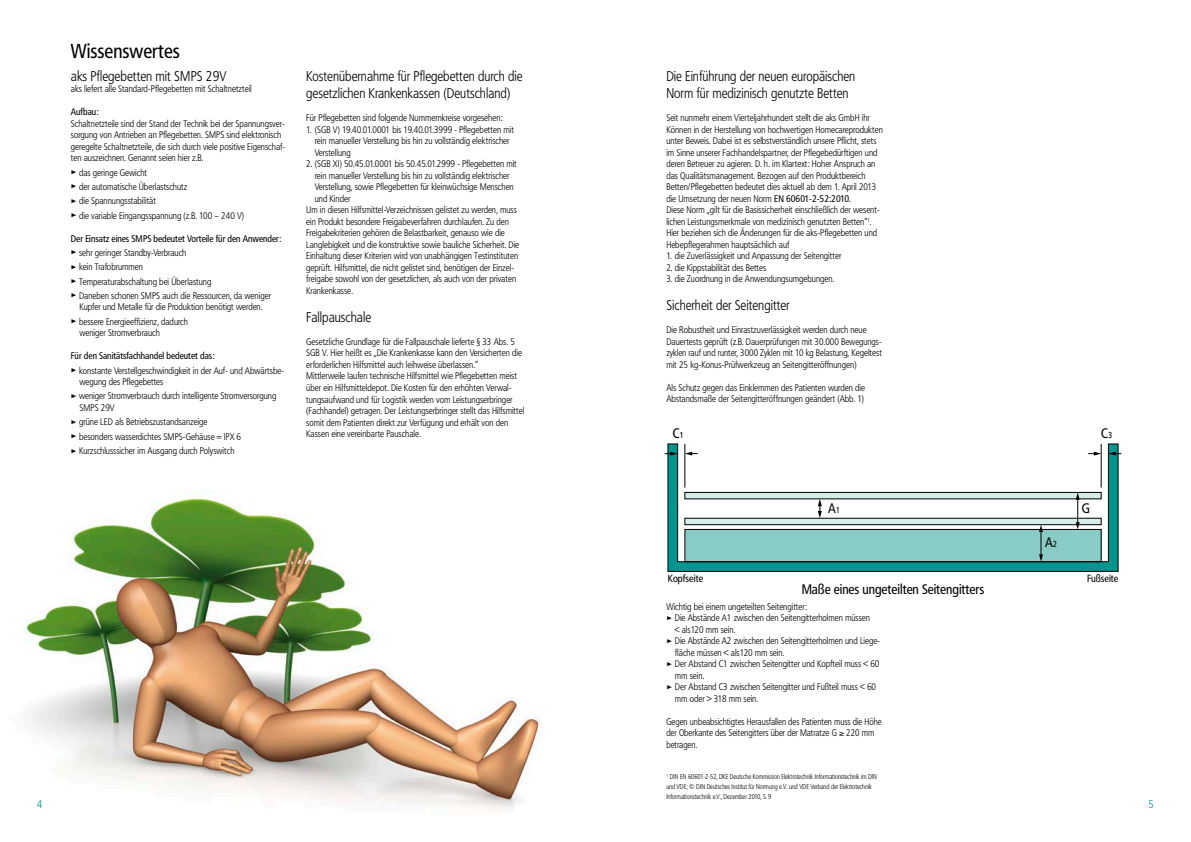
<style>
.page{position:relative;width:1191px;height:842px;background:#fff}
.page>*{position:absolute;margin:0;border:0;box-sizing:border-box;transform-origin:0 0}
.t1{font:20px "Frutiger Condensed BQ";color:#000}
.t2{font:300 14px/16.8px "Frutiger Condensed BQ";color:#000}
.t3{font:13.7px "Frutiger Condensed BQ";color:#000}
.t4{font:300 11px "Frutiger Condensed BQ";color:#00968f}
.t5{font:10.2px "Frutiger Condensed BQ";color:#000}
.t6{font:300 9.5px/11.5px "Frutiger Condensed BQ";color:#000}
.t7{font:9.5px "Frutiger Condensed BQ";color:#000}
.t8{font:300 7px/10px "Frutiger Condensed BQ";letter-spacing:-.005em;color:#000;scale:.95 1}
.s1{font-weight:400}
.s2{font-size:8.5px}
</style>
<div class="page">
<img style="left:21px;top:491px;width:520px;height:318px">
<svg style="left:667px;top:443px;width:451px;height:129px"></svg>
<div style="left:685px;top:529px;width:416px;height:33px;background:#89cbc6"></div>
<div style="left:684px;top:529px;width:417px;height:33px;border:1px solid #000"></div>
<div style="left:685px;top:492px;width:416px;height:7px;background:#d5ece9"></div>
<div style="left:684px;top:492px;width:417px;height:7px;border:1px solid #000"></div>
<hr style="left:1100px;top:444px;width:1px;height:44px;background:#000">
<hr style="left:684px;top:444px;width:1px;height:44px;background:#000">
<div style="left:685px;top:518px;width:416px;height:7px;background:#d5ece9"></div>
<div style="left:684px;top:518px;width:417px;height:7px;border:1px solid #000"></div>
<svg style="left:818px;top:499px;width:4px;height:19px"></svg>
<svg style="left:685px;top:452px;width:13px;height:4px"></svg>
<svg style="left:664px;top:452px;width:13px;height:4px"></svg>
<svg style="left:1108px;top:452px;width:13px;height:4px"></svg>
<svg style="left:1088px;top:452px;width:13px;height:4px"></svg>
<svg style="left:1039px;top:525px;width:4px;height:37px"></svg>
<svg style="left:1075px;top:492px;width:4px;height:37px"></svg>
<h1 class="t1" style="left:71px;top:39px;width:110px">Wissenswertes</h1>
<h2 class="t2" style="left:71px;top:68px;width:157px">aks Pflegebetten mit SMPS 29V</h2>
<p class="t6" style="left:71px;top:83px;width:182px">aks liefert alle Standard-Pflegebetten mit Schaltnetzteil</p>
<p class="t7" style="left:71px;top:106px;width:29px">Aufbau:</p>
<p class="t6" style="left:71px;top:118px;width:216px">Schaltnetzteile sind der Stand der Technik bei der Spannungsver&shy;sorgung von Antrieben an Pflegebetten. SMPS sind elektronisch geregelte Schaltnetzteile, die sich durch viele positive Eigenschaf&shy;ten auszeichnen. Genannt seien hier z.B.</p>
<p class="t6" style="left:71px;top:165px;width:175px;line-height:14.3px"><sup>®</sup> das geringe Gewicht<br><sup>®</sup> der automatische Überlastschutz<br><sup>®</sup> die Spannungsstabilität<br><sup>®</sup> die variable Eingangsspannung (z.B. 100 – 240 V)</p>
<p class="t6" style="left:71px;top:231px;width:212px;line-height:14.3px"><span class="s1">Der Einsatz eines SMPS bedeutet Vorteile für den Anwender: </span><sup>®</sup> sehr geringer Standby-Verbrauch<br><sup>®</sup> kein Trafobrummen<br><sup>®</sup> Temperaturabschaltung bei Überlastung<br><sup>®</sup> Daneben schonen SMPS auch die Ressourcen, da weniger</p>
<p class="t6" style="left:71px;top:300px;width:193px;line-height:14.3px;text-indent:9px">Kupfer und Metalle für die Produktion benötigt werden. <sup>®</sup> bessere Energieeffizienz, dadurch</p>
<p class="t6" style="left:79px;top:327px;width:82px">weniger Stromverbrauch</p>
<p class="t6" style="left:71px;top:349px;width:215px;line-height:14.3px"><span class="s1">Für den Sanitätsfachhandel bedeutet das:<br></span><sup>®</sup> konstante Verstellgeschwindigkeit in der Auf- und Abwärtsbe-</p>
<p class="t6" style="left:71px;top:375px;width:207px;line-height:14.3px;text-indent:9px">wegung des Pflegebettes<br><sup>®</sup> weniger Stromverbrauch durch intelligente Stromversorgung</p>
<p class="t6" style="left:71px;top:401px;width:172px;line-height:14.3px;text-indent:9px">SMPS 29V<br><sup>®</sup> grüne LED als Betriebszustandsanzeige<br><sup>®</sup> besonders wasserdichtes SMPS-Gehäuse = IPX 6 <sup>®</sup> Kurzschlusssicher im Ausgang durch Polyswitch</p>
<h2 class="t2" style="left:306px;top:68px;width:218px">Kostenübernahme für Pflegebetten durch die gesetzlichen Krankenkassen (Deutschland)</h2>
<p class="t6" style="left:306px;top:112px;width:198px">Für Pflegebetten sind folgende Nummernkreise vorgesehen:</p>
<p class="t6" style="left:315px;top:124px;width:201px;text-indent:-9px">1. (SGB V) 19.40.01.0001 bis 19.40.01.3999 - Pflegebetten mit rein manueller Verstellung bis hin zu vollständig elektrischer<br>Verstellung</p>
<p class="t6" style="left:306px;top:158px;width:212px">2. (SGB XI) 50.45.01.0001 bis 50.45.01.2999 - Pflegebetten mit</p>
<p class="t6" style="left:315px;top:170px;width:196px">rein manueller Verstellung bis hin zu vollständig elektrischer</p>
<p class="t6" style="left:315px;top:181px;width:200px">Verstellung, sowie Pflegebetten für kleinwüchsige Menschen</p>
<p class="t6" style="left:315px;top:193px;width:37px">und Kinder</p>
<p class="t6" style="left:306px;top:204px;width:212px">Um in diesen Hilfsmittel-Verzeichnissen gelistet zu werden, muss</p>
<p class="t6" style="left:306px;top:216px;width:204px">ein Produkt besondere Freigabeverfahren durchlaufen. Zu den</p>
<p class="t6" style="left:306px;top:227px;width:200px">Freigabekriterien gehören die Belastbarkeit, genauso wie die</p>
<p class="t6" style="left:306px;top:239px;width:214px">Langlebigkeit und die konstruktive sowie bauliche Sicherheit. Die</p>
<p class="t6" style="left:306px;top:250px;width:213px">Einhaltung dieser Kriterien wird von unabhängigen Testinstituten</p>
<p class="t6" style="left:306px;top:262px;width:209px">geprüft. Hilfsmittel, die nicht gelistet sind, benötigen der Einzel-</p>
<p class="t6" style="left:306px;top:273px;width:211px">freigabe sowohl von der gesetzlichen, als auch von der privaten</p>
<p class="t6" style="left:306px;top:285px;width:48px">Krankenkasse.</p>
<h2 class="t2" style="left:306px;top:309px;width:67px">Fallpauschale</h2>
<p class="t6" style="left:306px;top:336px;width:219px">Gesetzliche Grundlage für die Fallpauschale lieferte § 33 Abs. 5<br>SGB V. Hier heißt es „Die Krankenkasse kann den Versicherten die erforderlichen Hilfsmittel auch leihweise überlassen.“<br>Mittlerweile laufen technische Hilfsmittel wie Pflegebetten meist über ein Hilfsmitteldepot. Die Kosten für den erhöhten Verwal&shy;tungsaufwand und für Logistik werden vom Leistungserbringer (Fachhandel) getragen. Der Leistungserbringer stellt das Hilfsmittel somit dem Patienten direkt zur Verfügung und erhält von den Kassen eine vereinbarte Pauschale.</p>
<h2 class="t2" style="left:666px;top:68px;width:190px">Die Einführung der neuen europäischen<br>Norm für medizinisch genutzte Betten</h2>
<p class="t6" style="left:666px;top:112px;width:218px">Seit nunmehr einem Vierteljahrhundert stellt die aks GmbH ihr Können in der Herstellung von hochwertigen Homecareprodukten unter Beweis. Dabei ist es selbstverständlich unsere Pflicht, stets im Sinne unserer Fachhandelspartner, der Pflegebedürftigen und deren Betreuer zu agieren. D. h. im Klartext: Hoher Anspruch an das Qualitätsmanagement. Bezogen auf den Produktbereich Betten/Pflegebetten bedeutet dies aktuell ab dem 1. April 2013 die Umsetzung der neuen Norm <span class="s1">EN 60601-2-52:2010.<br></span>Diese Norm „gilt für die Basissicherheit einschließlich der wesent&shy;lichen Leistungsmerkmale von medizinisch genutzten Betten“<sup>1</sup>.<br>Hier beziehen sich die Änderungen für die aks-Pflegebetten und Hebepflegerahmen hauptsächlich auf</p>
<p class="t6" style="left:666px;top:250px;width:176px">1. die Zuverlässigkeit und Anpassung der Seitengitter</p>
<p class="t6" style="left:666px;top:262px;width:101px">2. die Kippstabilität des Bettes</p>
<p class="t6" style="left:666px;top:273px;width:169px">3. die Zuordnung in die Anwendungsumgebungen.</p>
<h2 class="t2" style="left:666px;top:297px;width:125px">Sicherheit der Seitengitter</h2>
<p class="t6" style="left:666px;top:324px;width:217px">Die Robustheit und Einrastzuverlässigkeit werden durch neue Dauertests geprüft (z.B. Dauerprüfungen mit 30.000 Bewegungs&shy;zyklen rauf und runter, 3000 Zyklen mit 10 kg Belastung, Kegeltest mit 25 kg-Konus-Prüfwerkzeug an Seitengitteröffnungen)</p>
<p class="t6" style="left:666px;top:382px;width:200px">Als Schutz gegen das Einklemmen des Patienten wurden die<br>Abstandsmaße der Seitengitteröffnungen geändert (Abb. 1)</p>
<h3 class="t3" style="left:672px;top:425px;width:13px">C<span class="s2">1</span></h3>
<h3 class="t3" style="left:1101px;top:425px;width:13px">C<span class="s2">3</span></h3>
<h3 class="t3" style="left:828px;top:499px;width:13px">A<span class="s2">1</span></h3>
<h3 class="t3" style="left:1081px;top:499px;width:9px">G</h3>
<h3 class="t3" style="left:1045px;top:534px;width:13px">A<span class="s2">2</span></h3>
<h3 class="t3" style="left:801px;top:581px;width:184px">Maße eines ungeteilten Seitengitters</h3>
<p class="t5" style="left:668px;top:572px;width:37px">Kopfseite</p>
<p class="t5" style="left:1087px;top:572px;width:33px">Fußseite</p>
<p class="t6" style="left:666px;top:600px;width:142px">Wichtig bei einem ungeteilten Seitengitter:</p>
<p class="t6" style="left:666px;top:612px;width:205px"><sup>®</sup> Die Abstände A1 zwischen den Seitengitterholmen müssen</p>
<p class="t6" style="left:675px;top:623px;width:62px">&lt; als120 mm sein.</p>
<p class="t6" style="left:666px;top:635px;width:215px"><sup>®</sup> Die Abstände A2 zwischen den Seitengitterholmen und Liege-</p>
<p class="t6" style="left:675px;top:646px;width:111px">fläche müssen &lt; als120 mm sein.</p>
<p class="t6" style="left:666px;top:658px;width:215px"><sup>®</sup> Der Abstand C1 zwischen Seitengitter und Kopfteil muss &lt; 60</p>
<p class="t6" style="left:675px;top:669px;width:31px">mm sein.</p>
<p class="t6" style="left:666px;top:681px;width:211px"><sup>®</sup> Der Abstand C3 zwischen Seitengitter und Fußteil muss &lt; 60</p>
<p class="t6" style="left:675px;top:692px;width:85px">mm oder &gt; 318 mm sein.</p>
<p class="t6" style="left:666px;top:715px;width:217px">Gegen unbeabsichtigtes Herausfallen des Patienten muss die Höhe der Oberkante des Seitengitters über der Matratze G ≥ 220 mm betragen.</p>
<p class="t8" style="left:666px;top:772px;width:223px"><sup>1</sup> DIN EN 60601-2-52, DKE Deutsche Kommission Elektrotechnik Informationstechnik im DIN und VDE; © DIN Deutsches Institut für Normung e.V. und VDE Verband der Elektrotechnik<br>Informationstechnik e.V., Dezember 2010, S. 9</p>
<p class="t4" style="left:37px;top:797px;width:7px">4</p>
<p class="t4" style="left:1148px;top:797px;width:7px">5</p>
</div>
